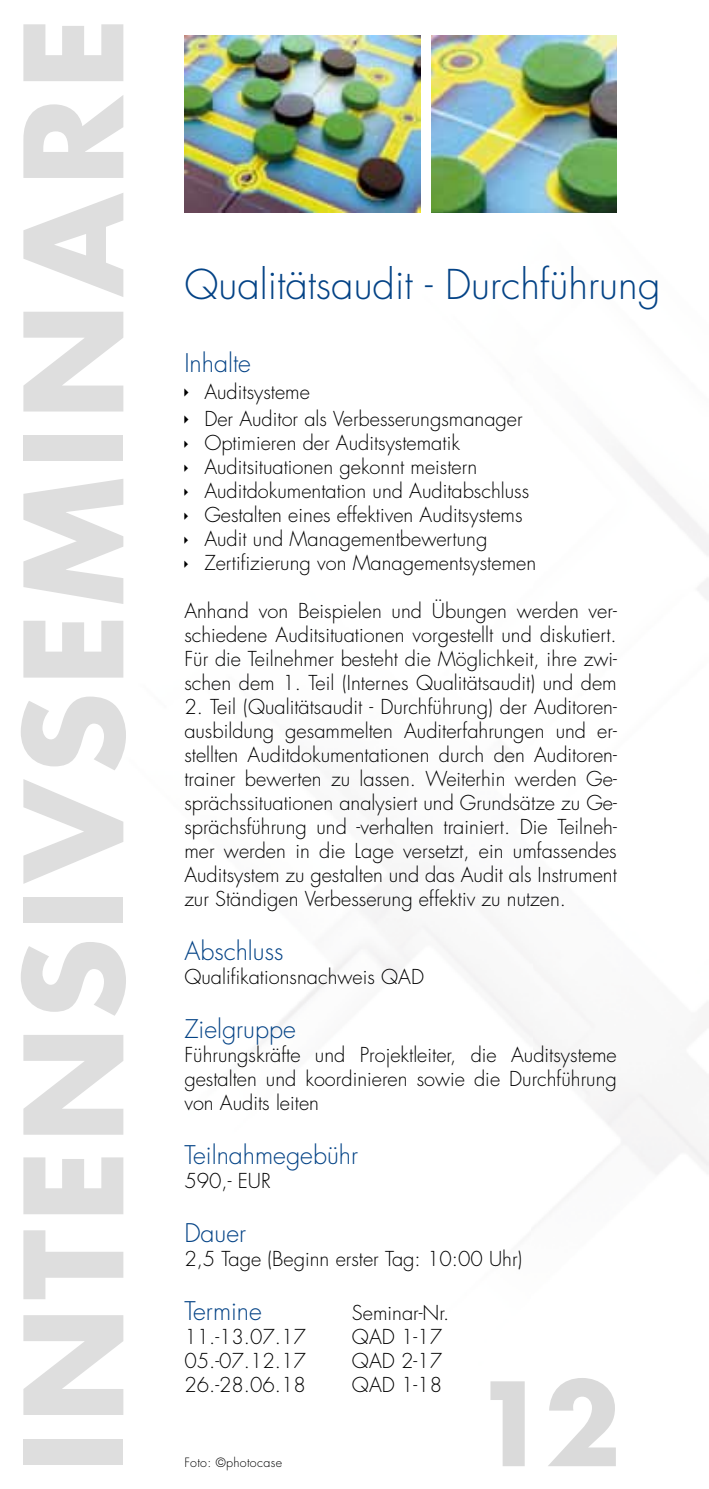
<style>
.page{position:relative;width:709px;height:1489px;background:#fff}
.page>*{position:absolute;margin:0;border:0;box-sizing:border-box;transform-origin:0 0}
.t1{font:700 132.5px "Futura Std";letter-spacing:.05em;color:#dedede}
.t2{font:700 112.5px "Futura Std";color:#dadada}
.t3{font:300 40px "Futura Std";color:#044386}
.t4{font:300 25px "Futura Std";color:#044386}
.t5{font:300 20px/24px "Futura Std";color:#000;text-align:justify}
.t6{font:300 12.5px "Futura Std";letter-spacing:.025em;color:#000}
</style>
<div class="page">
<img style="left:261px;top:35px;width:448px;height:1161px">
<img style="left:184px;top:35px;width:236px;height:178px">
<img style="left:432px;top:35px;width:185px;height:178px">
<h1 class="t1" style="left:-14px;top:1472px;width:1457px;rotate:-90deg">INTENSIVSEMINARE</h1>
<h3 class="t3" style="left:184px;top:260px;width:477px">Qualitätsaudit - Durchführung</h3>
<p class="t4" style="left:184px;top:347px;width:68px">Inhalte</p>
<p class="t5" style="left:204px;top:378px;width:320px;line-height:27px">Auditsysteme<br>Der Auditor als Verbesserungsmanager</p>
<p class="t5" style="left:204px;top:431px;width:333px;text-align:left">Optimieren der Auditsystematik Auditsituationen gekonnt meistern Auditdokumentation und Auditabschluss Gestalten eines effektiven Auditsystems Audit und Managementbewertung Zertifizierung von Managementsystemen</p>
<p class="t5" style="left:184px;top:599px;width:434px">Anhand von Beispielen und Übungen werden ver&shy;schiedene Auditsituationen vorgestellt und diskutiert.<br>Für die Teilnehmer besteht die Möglichkeit, ihre zwi&shy;schen dem 1. Teil (Internes Qualitätsaudit) und dem</p>
<p class="t5" style="left:184px;top:695px;width:434px">2. Teil (Qualitätsaudit - Durchführung) der Auditoren&shy;ausbildung gesammelten Auditerfahrungen und er&shy;stellten Auditdokumentationen durch den Auditoren&shy;trainer bewerten zu lassen. Weiterhin werden Ge&shy;sprächssituationen analysiert und Grundsätze zu Ge&shy;sprächsführung und -verhalten trainiert. Die Teilneh&shy;mer werden in die Lage versetzt, ein umfassendes Auditsystem zu gestalten und das Audit als Instrument zur Ständigen Verbesserung effektiv zu nutzen.</p>
<p class="t4" style="left:184px;top:935px;width:101px">Abschluss</p>
<p class="t5" style="left:184px;top:965px;width:241px">Qualifikationsnachweis QAD</p>
<p class="t4" style="left:184px;top:1013px;width:113px">Zielgruppe</p>
<p class="t5" style="left:184px;top:1043px;width:434px">Führungskräfte und Projektleiter, die Auditsysteme gestalten und koordinieren sowie die Durchführung von Audits leiten</p>
<p class="t4" style="left:184px;top:1139px;width:175px">Teilnahmegebühr</p>
<p class="t5" style="left:184px;top:1169px;width:88px">590,- EUR</p>
<p class="t4" style="left:184px;top:1217px;width:63px">Dauer</p>
<p class="t5" style="left:184px;top:1247px;width:339px">2,5 Tage (Beginn erster Tag: 10:00 Uhr)</p>
<p class="t4" style="left:184px;top:1295px;width:79px">Termine</p>
<p class="t5" style="left:352px;top:1301px;width:99px">Seminar-Nr.</p>
<p class="t5" style="left:184px;top:1325px;width:123px">11.-13.07.17</p>
<p class="t5" style="left:352px;top:1325px;width:92px">QAD 1-17</p>
<p class="t5" style="left:184px;top:1349px;width:123px">05.-07.12.17</p>
<p class="t5" style="left:352px;top:1349px;width:92px">QAD 2-17</p>
<p class="t5" style="left:184px;top:1373px;width:123px">26.-28.06.18</p>
<p class="t5" style="left:352px;top:1373px;width:92px">QAD 1-18</p>
<h2 class="t2" style="left:472px;top:1348px;width:150px">12</h2>
<p class="t6" style="left:184px;top:1454px;width:99px">Foto: ©photocase</p>
</div>
